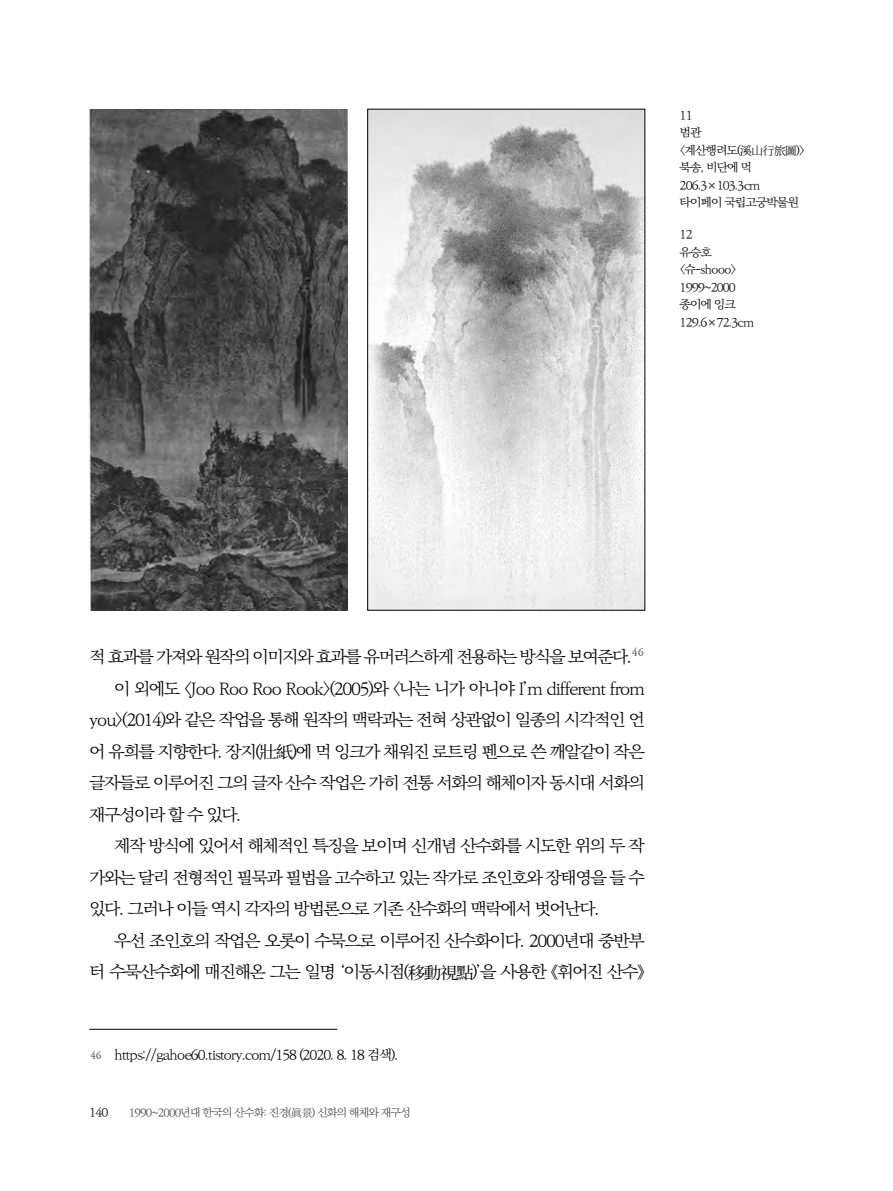
<style>
.page{position:relative;width:893px;height:1191px;background:#fff}
.page>*{position:absolute;margin:0;border:0;box-sizing:border-box;transform-origin:0 0}
.본문{font:16.62px/31.5px "Ko Pub World Batang PL";letter-spacing:-.08em;color:#000;text-align:justify;scale:1.05 1}
.각주{font:13.3px "Ko Pub World Batang PL";letter-spacing:-.08em;color:#000;scale:1.05 1}
.보조설명7_세리프{font:11.72px "Ko Pub World Batang PL";letter-spacing:-.08em;color:#000;scale:1.05 1}
.t1{font:10.85px "Ko Pub World Batang PL";letter-spacing:-.08em;color:#474747;scale:1.05 1}
.본문-2{font:9.62px "Ko Pub World Batang PM";color:#474747;scale:1.05 1}
.s1{font-family:"Noto Serif SC";font-weight:300}
.s2{font-family:"Noto Serif SC"}
.s3{font-family:"Ko Pub World Batang PM";font-size:9.1px;color:#474747}
</style>
<div class="page">
<hr style="left:89px;top:1029px;width:248px;height:1px;background:#000">
<img style="left:89px;top:109px;width:259px;height:501px">
<img style="left:370px;top:111px;width:273px;height:497px">
<p class="보조설명7_세리프" style="left:680px;top:107px;width:14px">11</p>
<p class="보조설명7_세리프" style="left:680px;top:124px;width:22px">범관</p>
<p class="보조설명7_세리프" style="left:680px;top:142px;width:121px">&lt;계산행려도(<span class="s1">溪山行旅圖</span>)&gt;</p>
<p class="보조설명7_세리프" style="left:680px;top:159px;width:70px">북송, 비단에 먹</p>
<p class="보조설명7_세리프" style="left:680px;top:177px;width:78px">206.3×103.3cm</p>
<p class="보조설명7_세리프" style="left:680px;top:194px;width:115px">타이페이 국립고궁박물원</p>
<p class="보조설명7_세리프" style="left:680px;top:226px;width:14px">12</p>
<p class="보조설명7_세리프" style="left:680px;top:244px;width:32px">유승호</p>
<p class="보조설명7_세리프" style="left:680px;top:261px;width:56px">&lt;슈-shooo&gt;</p>
<p class="보조설명7_세리프" style="left:680px;top:279px;width:55px">1999~2000</p>
<p class="보조설명7_세리프" style="left:680px;top:296px;width:55px">종이에 잉크</p>
<p class="보조설명7_세리프" style="left:680px;top:314px;width:73px">129.6×72.3cm</p>
<p class="본문" style="left:89px;top:641px;width:519px">적 효과를 가져와 원작의 이미지와 효과를 유머러스하게 전용하는 방식을 보여준다.</p>
<p class="본문-2" style="left:630px;top:644px;width:16px">４６</p>
<p class="본문" style="left:89px;top:673px;width:531px;text-indent:25px">이 외에도 &lt;Joo Roo Roo Rook&gt;(2005)와 &lt;나는 니가 아니야 I’m different from you&gt;(2014)와 같은 작업을 통해 원작의 맥락과는 전혀 상관없이 일종의 시각적인 언 어 유희를 지향한다. 장지(<span class="s2">壯紙</span>)에 먹 잉크가 채워진 로트링 펜으로 쓴 깨알같이 작은 글자들로 이루어진 그의 글자 산수 작업은 가히 전통 서화의 해체이자 동시대 서화의 재구성이라 할 수 있다.</p>
<p class="본문" style="left:89px;top:830px;width:531px;text-indent:25px">제작 방식에 있어서 해체적인 특징을 보이며 신개념 산수화를 시도한 위의 두 작 가와는 달리 전형적인 필묵과 필법을 고수하고 있는 작가로 조인호와 장태영을 들 수 있다. 그러나 이들 역시 각자의 방법론으로 기존 산수화의 맥락에서 벗어난다.</p>
<p class="본문" style="left:89px;top:925px;width:531px;text-align:right">우선 조인호의 작업은 오롯이 수묵으로 이루어진 산수화이다. 2000년대 중반부<br>터 수묵산수화에 매진해온 그는 일명 ‘이동시점(<span class="s2">移動視點</span>)’을 사용한 《휘어진 산수》</p>
<p class="각주" style="left:89px;top:1045px;width:297px"><span class="s3">４６</span> https://gahoe60.tistory.com/158 (2020. 8. 18 검색).</p>
<p class="보조설명7_세리프" style="left:89px;top:1104px;width:20px">140</p>
<p class="t1" style="left:129px;top:1105px;width:270px">1990~2000년대 한국의 산수화: 진경(<span class="s1">眞景</span>) 신화의 해체와 재구성</p>
</div>
